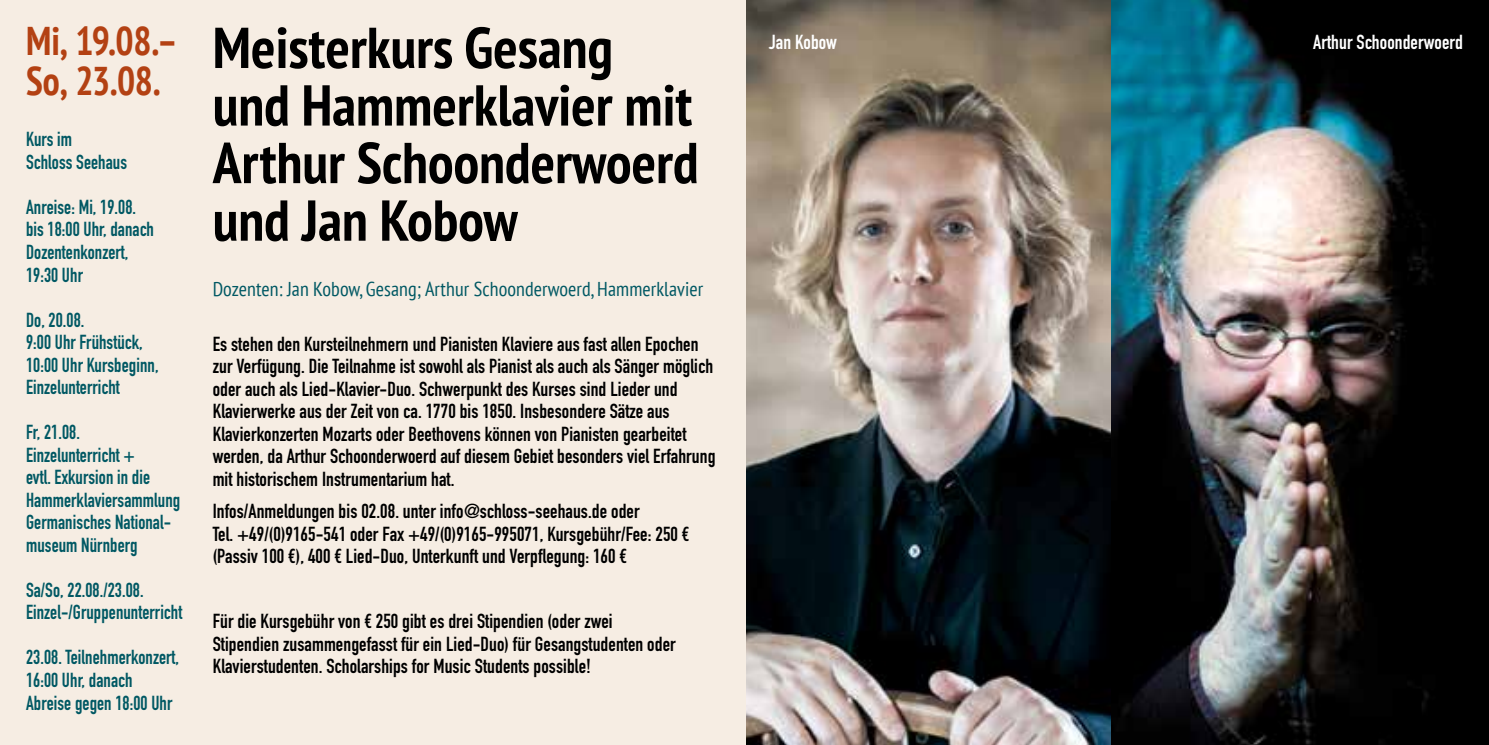
<style>
.page{position:relative;width:1489px;height:745px;background:#fff}
.page>*{position:absolute;margin:0;border:0;box-sizing:border-box;transform-origin:0 0}
.t1{font:700 condensed 57.5px/57.5px "PT Sans";color:#000;text-align:justify}
.t2{font:700 condensed 40px/40px "PT Sans";letter-spacing:-.01em;color:#b34113;scale:.95 1}
.t3{font:700 20px/22.5px "DIN Condensed";letter-spacing:.005em;color:#000}
.t4{font:700 20px/22.5px "DIN Condensed";letter-spacing:.005em;color:#005863;scale:.95 1}
.t5{font:condensed 20px "PT Sans";letter-spacing:.005em;color:#005863}
.t6{font:700 20px "DIN Condensed";letter-spacing:.005em;color:#fff}
</style>
<div class="page">
<div style="left:0;top:0;width:1488px;height:744px;background:#f6ede3"></div>
<img style="left:1110px;top:0;width:378px;height:744px">
<img style="left:746px;top:0;width:364px;height:744px">
<h2 class="t2" style="left:26px;top:22px;width:161px">Mi, 19.08.–<br>So, 23.08.</h2>
<h1 class="t1" style="left:213px;top:21px;width:402px">Meisterkurs Gesang</h1>
<p class="t6" style="left:769px;top:35px;width:69px">Jan Kobow</p>
<p class="t6" style="left:1312px;top:35px;width:151px">Arthur Schoonderwoerd</p>
<h1 class="t1" style="left:213px;top:79px;width:487px">und Hammerklavier mit Arthur Schoonderwoerd und Jan Kobow</h1>
<p class="t5" style="left:213px;top:277px;width:492px">Dozenten: Jan Kobow, Gesang; Arthur Schoonderwoerd, Hammerklavier</p>
<p class="t3" style="left:213px;top:335px;width:504px">Es stehen den Kursteilnehmern und Pianisten Klaviere aus fast allen Epochen zur Verfügung. Die Teilnahme ist sowohl als Pianist als auch als Sänger möglich oder auch als Lied-Klavier-Duo. Schwerpunkt des Kurses sind Lieder und Klavierwerke aus der Zeit von ca. 1770 bis 1850. Insbesondere Sätze aus Klavierkonzerten Mozarts oder Beethovens können von Pianisten gearbeitet werden, da Arthur Schoonderwoerd auf diesem Gebiet besonders viel Erfahrung mit historischem Instrumentarium hat.</p>
<p class="t3" style="left:213px;top:502px;width:478px">Infos/Anmeldungen bis 02.08. unter info@schloss-seehaus.de oder<br>Tel. +49/(0)9165-541 oder Fax +49/(0)9165-995071, Kursgebühr/Fee: 250 € (Passiv 100 €), 400 € Lied-Duo, Unterkunft und Verpflegung: 160 €</p>
<p class="t4" style="left:26px;top:131px;width:108px">Kurs im<br>Schloss Seehaus</p>
<p class="t4" style="left:26px;top:198px;width:136px">Anreise: Mi, 19.08. bis 18:00 Uhr, danach<br>Dozentenkonzert,<br>19:30 Uhr</p>
<p class="t4" style="left:26px;top:311px;width:141px">Do, 20.08.<br>9:00 Uhr Frühstück,<br>10:00 Uhr Kursbeginn,<br>Einzelunterricht</p>
<p class="t4" style="left:26px;top:423px;width:164px">Fr, 21.08.<br>Einzelunterricht +<br>evtl. Exkursion in die<br>Hammerklaviersammlung<br>Germanisches National&shy;museum Nürnberg</p>
<p class="t4" style="left:26px;top:581px;width:166px">Sa/So, 22.08./23.08.<br>Einzel-/Gruppenunterricht</p>
<p class="t4" style="left:26px;top:648px;width:162px">23.08. Teilnehmerkonzert,<br>16:00 Uhr, danach<br>Abreise gegen 18:00 Uhr</p>
<p class="t3" style="left:213px;top:612px;width:464px">Für die Kursgebühr von € 250 gibt es drei Stipendien (oder zwei<br>Stipendien zusammengefasst für ein Lied-Duo) für Gesangstudenten oder<br>Klavierstudenten. Scholarships for Music Students possible!</p>
</div>
